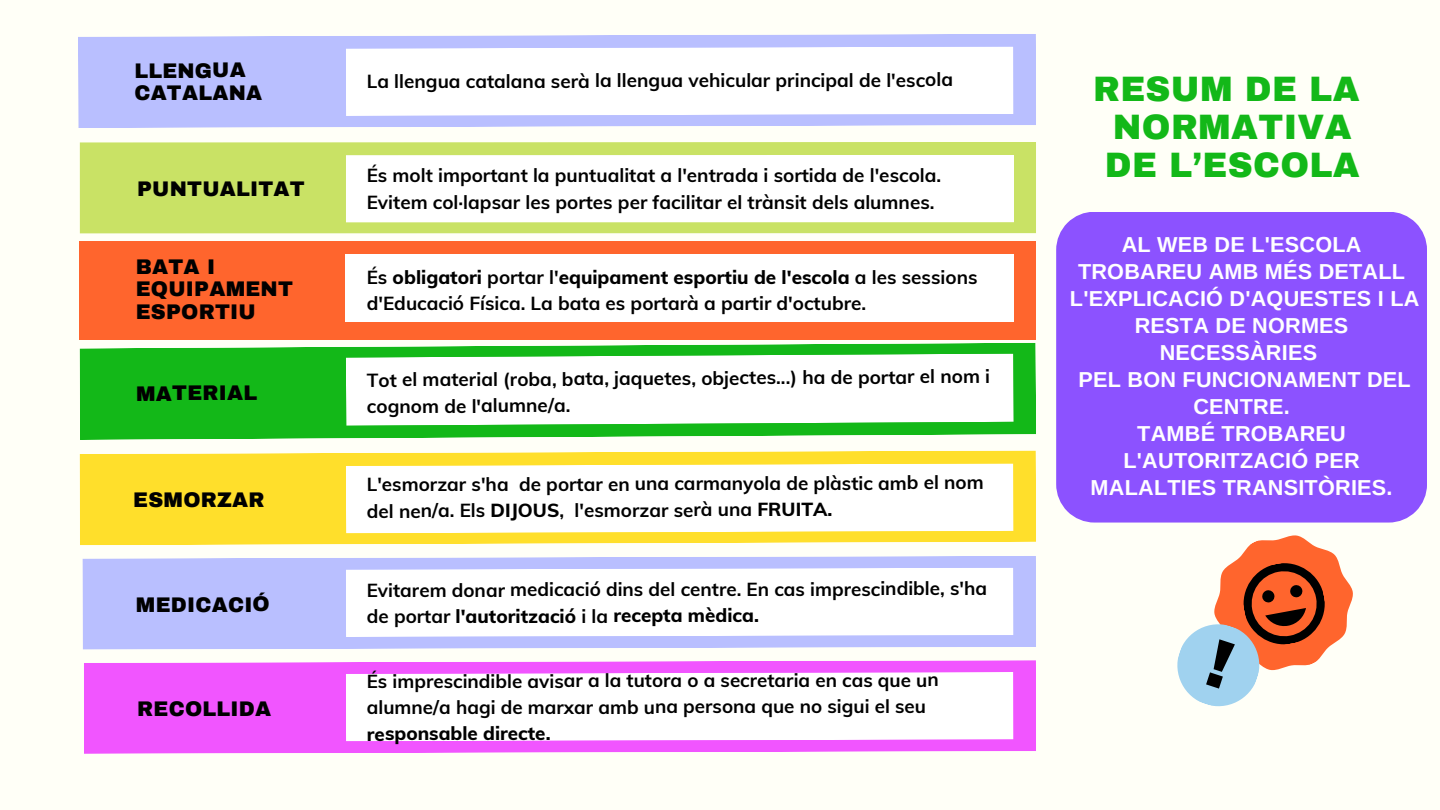
<style>
.page{position:relative;width:1440px;height:810px;background:#fffff7}
.page>*{position:absolute;margin:0;border:0;box-sizing:border-box;transform-origin:0 0}
.t1{font:900 34.6px "Archivo";letter-spacing:.01em;color:#13b818}
.t2{font:700 21.7px/27px "Arimo";letter-spacing:.01em;color:#fff;text-align:center}
.t3{font:900 20.7px/22.5px "Archivo";letter-spacing:.005em;color:#000}
.t4{font:700 18.9px/26.5px "Muli";letter-spacing:-.005em;color:#000}
.t5{font:700 18.8px/26.5px "Muli";letter-spacing:-.005em;color:#000}
.s1{font-weight:800}
</style>
<div class="page">
<svg style="left:78px;top:34px;width:958px;height:94px;background:#bdc3fe"></svg>
<svg style="left:346px;top:47px;width:668px;height:69px"></svg>
<div style="left:79px;top:241px;width:957px;height:99px;background:#ff652d"></div>
<div style="left:346px;top:254px;width:668px;height:68px;background:#fff"></div>
<div style="left:79px;top:142px;width:957px;height:92px;background:#c9e265"></div>
<div style="left:346px;top:155px;width:668px;height:68px;background:#fff"></div>
<svg style="left:79px;top:343px;width:957px;height:97px;background:#31c134"></svg>
<svg style="left:346px;top:354px;width:668px;height:72px"></svg>
<svg style="left:79px;top:450px;width:957px;height:95px;background:#ffe13d"></svg>
<svg style="left:346px;top:463px;width:668px;height:70px"></svg>
<svg style="left:82px;top:556px;width:954px;height:94px;background:#bec3fe"></svg>
<svg style="left:346px;top:568px;width:668px;height:69px"></svg>
<svg style="left:84px;top:660px;width:952px;height:94px;background:#f261fe"></svg>
<svg style="left:346px;top:672px;width:668px;height:69px"></svg>
<div style="left:1056px;top:212px;width:371px;height:311px;background:#8c52ff"></div>
<svg style="left:1177px;top:535px;width:176px;height:172px"></svg>
<p class="t3" style="left:134px;top:59px;width:129px">LLENGUA<br>CATALANA</p>
<p class="t4" style="left:367px;top:67px;width:588px">La llengua catalana serà la llengua vehicular principal de l'escola</p>
<p class="t3" style="left:137px;top:178px;width:169px">PUNTUALITAT</p>
<p class="t4" style="left:367px;top:162px;width:576px">És molt important la puntualitat a l'entrada i sortida de l'escola.<br>Evitem col·lapsar les portes per facilitar el trànsit dels alumnes.</p>
<p class="t3" style="left:136px;top:256px;width:159px">BATA I<br>EQUIPAMENT<br>ESPORTIU</p>
<p class="t4" style="left:367px;top:264px;width:612px;line-height:26.2px">És <span class="s1">obligatori</span> portar l'<span class="s1">equipament esportiu de l'escola</span> a les sessions d'Educació Física. La bata es portarà a partir d'octubre.</p>
<p class="t3" style="left:136px;top:382px;width:123px">MATERIAL</p>
<p class="t3" style="left:133px;top:489px;width:133px">ESMORZAR</p>
<p class="t4" style="left:367px;top:364px;width:625px;line-height:27.7px">Tot el material (roba, bata, jaquetes, objectes...) ha de portar el nom i cognom de l'alumne/a.</p>
<p class="t4" style="left:367px;top:470px;width:619px">L'esmorzar s'ha de portar en una carmanyola de plàstic amb el nom del nen/a. Els <span class="s1">DIJOUS</span>, l'esmorzar serà una <span class="s1">FRUITA.</span></p>
<p class="t3" style="left:136px;top:593px;width:135px">MEDICACIÓ</p>
<p class="t4" style="left:367px;top:576px;width:622px">Evitarem donar medicació dins del centre. En cas imprescindible, s'ha de portar <span class="s1">l'autorització</span> i la <span class="s1">recepta mèdica.</span></p>
<p class="t3" style="left:137px;top:698px;width:135px">RECOLLIDA</p>
<p class="t5" style="left:367px;top:667px;width:574px">És imprescindible avisar a la tutora o a secretaria en cas que un alumne/a hagi de marxar amb una persona que no sigui el seu <span class="s1">responsable directe.</span></p>
<p class="t1" style="left:1093px;top:71px;width:268px">RESUM DE LA</p>
<p class="t1" style="left:1113px;top:109px;width:240px">NORMATIVA</p>
<p class="t1" style="left:1105px;top:147px;width:257px">DE L’ESCOLA</p>
<p class="t2" style="left:1078px;top:231px;width:329px">AL WEB DE L'ESCOLA<br>TROBAREU AMB MÉS DETALL</p>
<p class="t2" style="left:1070px;top:285px;width:351px">L'EXPLICACIÓ D'AQUESTES I LA<br>RESTA DE NORMES<br>NECESSÀRIES</p>
<p class="t2" style="left:1079px;top:366px;width:334px">PEL BON FUNCIONAMENT DEL<br>CENTRE.</p>
<p class="t2" style="left:1091px;top:420px;width:303px">TAMBÉ TROBAREU<br>L'AUTORITZACIÓ PER<br>MALALTIES TRANSITÒRIES.</p>
</div>
